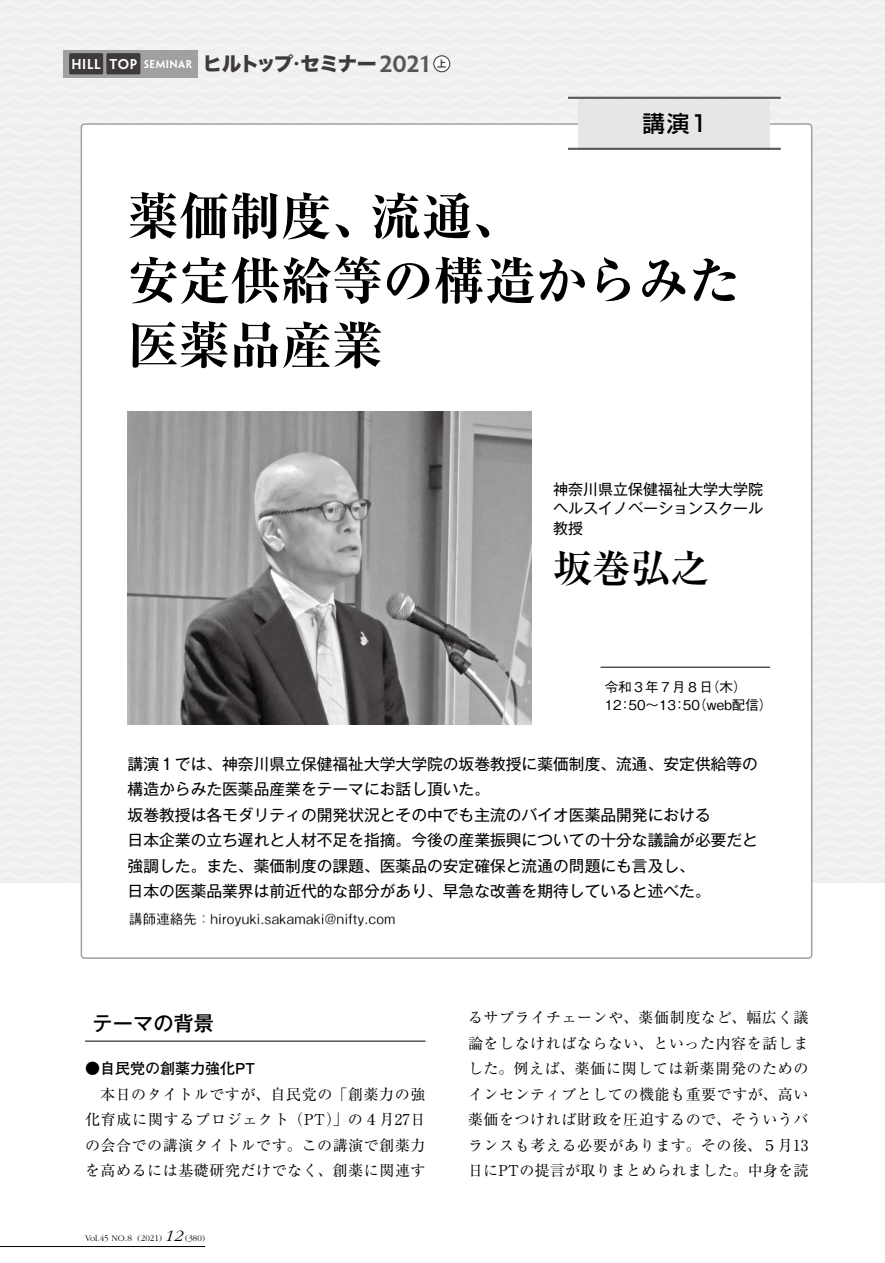
<style>
.page{position:relative;width:885px;height:1263px;background:#fff}
.page>*{position:absolute;margin:0;border:0;box-sizing:border-box;transform-origin:0 0}
.t1{font:700 expanded 51px/64.5px "Ryumin Pr 6 N";color:#000}
.t2{font:700 39px "Ryumin Pro";color:#000}
.t3{font:500 22.5px "Shin Go Pro";color:#000}
.t4{font:500 20.25px "Gothic MB101 Pr 6 N";color:#000}
.t5{font:19.5px "Hira Kaku Std N W8";letter-spacing:-.06em;color:#3e3a39}
.t6{font:15.75px/25.5px "Gothic MB101 Pr 6 N";color:#000}
.t7{font:15px/25.5px "Ryumin Pr 6 N";letter-spacing:.035em;color:#000;text-align:justify}
.t8{font:15px/19.5px "Gothic MB101 Pro";color:#000;text-align:justify}
.t9{font:700 15px "Futo Go B101 Pr 6 N";color:#000}
.t10{font:500 13.5px/18px "Gothic BBB Pro";color:#000}
.t11{font:12.75px "Penumbra Semibold Flare";letter-spacing:.05em;color:#fff}
.t12{font:300 9px "Garamond";color:#000}
.t13{font:700 9px "Shin Go Pro De";color:#3e3a39}
.s1{font-size:10.2px}
.s2{font-family:"Hira Kaku Std N W4"}
.s3{font-family:"Penumbra Semibold Flare";font-size:21px;color:#595757}
.s4{font-style:italic;font-size:16.5px}
</style>
<div class="page">
<div style="left:0;top:0;width:884px;height:880px;background:#efefef"></div>
<div style="left:81px;top:124px;width:730px;height:834px;background:#fff;border-radius:4px"></div>
<hr style="left:0;top:1246px;width:205px;height:1px;background:#000">
<img style="left:128px;top:412px;width:403px;height:312px">
<hr style="left:85px;top:1041px;width:340px;height:1px;background:#000">
<div style="left:64px;top:50px;width:134px;height:28px;background:#9fa0a0"></div>
<div style="left:69px;top:53px;width:34px;height:21px;background:#3e3a39"></div>
<div style="left:106px;top:53px;width:34px;height:21px;background:#3e3a39"></div>
<div style="left:434px;top:56px;width:15px;height:16px;background:#fff;border-radius:50%"></div>
<div style="left:433px;top:55px;width:17px;height:17px;border:1px solid #3e3a39;border-radius:50%"></div>
<div style="left:578px;top:98px;width:192px;height:51px;background:#e6e6e6"></div>
<hr style="left:568px;top:148px;width:212px;height:2px;background:#595757">
<hr style="left:568px;top:97px;width:212px;height:2px;background:#595757">
<img style="left:129px;top:912px;width:266px;height:15px">
<hr style="left:600px;top:667px;width:170px;height:1px;background:#000">
<p class="t11" style="left:71px;top:56px;width:122px">HILL TOP <span class="s1">SEMINAR</span></p>
<h3 class="t5" style="left:202px;top:53px;width:229px">ヒルトップ<span class="s2">・</span>セミナー <span class="s3">2021</span></h3>
<p class="t13" style="left:437px;top:56px;width:10px">上</p>
<h3 class="t3" style="left:642px;top:105px;width:69px">講演１</h3>
<h1 class="t1" style="left:128px;top:182px;width:613px">薬価制度、流通、<br>安定供給等の構造からみた医薬品産業</h1>
<p class="t8" style="left:553px;top:477px;width:211px">神奈川県立保健福祉大学大学院ヘルスイノベーションスクール教授</p>
<h2 class="t2" style="left:553px;top:537px;width:157px">坂巻弘之</h2>
<p class="t10" style="left:604px;top:676px;width:169px">令和３年７月８日（木）<br>12：50～13：50（web配信）</p>
<p class="t6" style="left:128px;top:750px;width:631px">講演１では、神奈川県立保健福祉大学大学院の坂巻教授に薬価制度、流通、安定供給等の構造からみた医薬品産業をテーマにお話し頂いた。<br>坂巻教授は各モダリティの開発状況とその中でも主流のバイオ医薬品開発における<br>日本企業の立ち遅れと人材不足を指摘。今後の産業振興についての十分な議論が必要だと強調した。また、薬価制度の課題、医薬品の安定確保と流通の問題にも言及し、<br>日本の医薬品業界は前近代的な部分があり、早急な改善を期待していると述べた。</p>
<h3 class="t4" style="left:93px;top:1006px;width:123px">テーマの背景</h3>
<p class="t9" style="left:85px;top:1056px;width:171px">●自民党の創薬力強化PT</p>
<p class="t7" style="left:85px;top:1080px;width:342px;text-indent:15px">本日のタイトルですが、自民党の「創薬力の強化育成に関するプロジェクト（PT）」の４月27日の会合での講演タイトルです。この講演で創薬力を高めるには基礎研究だけでなく、創薬に関連す</p>
<p class="t12" style="left:85px;top:1233px;width:121px">Vol.45 NO.8 (2021) <span class="s4">12</span> (380)</p>
<p class="t7" style="left:468px;top:1004px;width:342px">るサプライチェーンや、薬価制度など、幅広く議論をしなければならない、といった内容を話しました。例えば、薬価に関しては新薬開発のためのインセンティブとしての機能も重要ですが、高い薬価をつければ財政を圧迫するので、そういうバランスも考える必要があります。その後、５月13日にPTの提言が取りまとめられました。中身を読</p>
</div>
